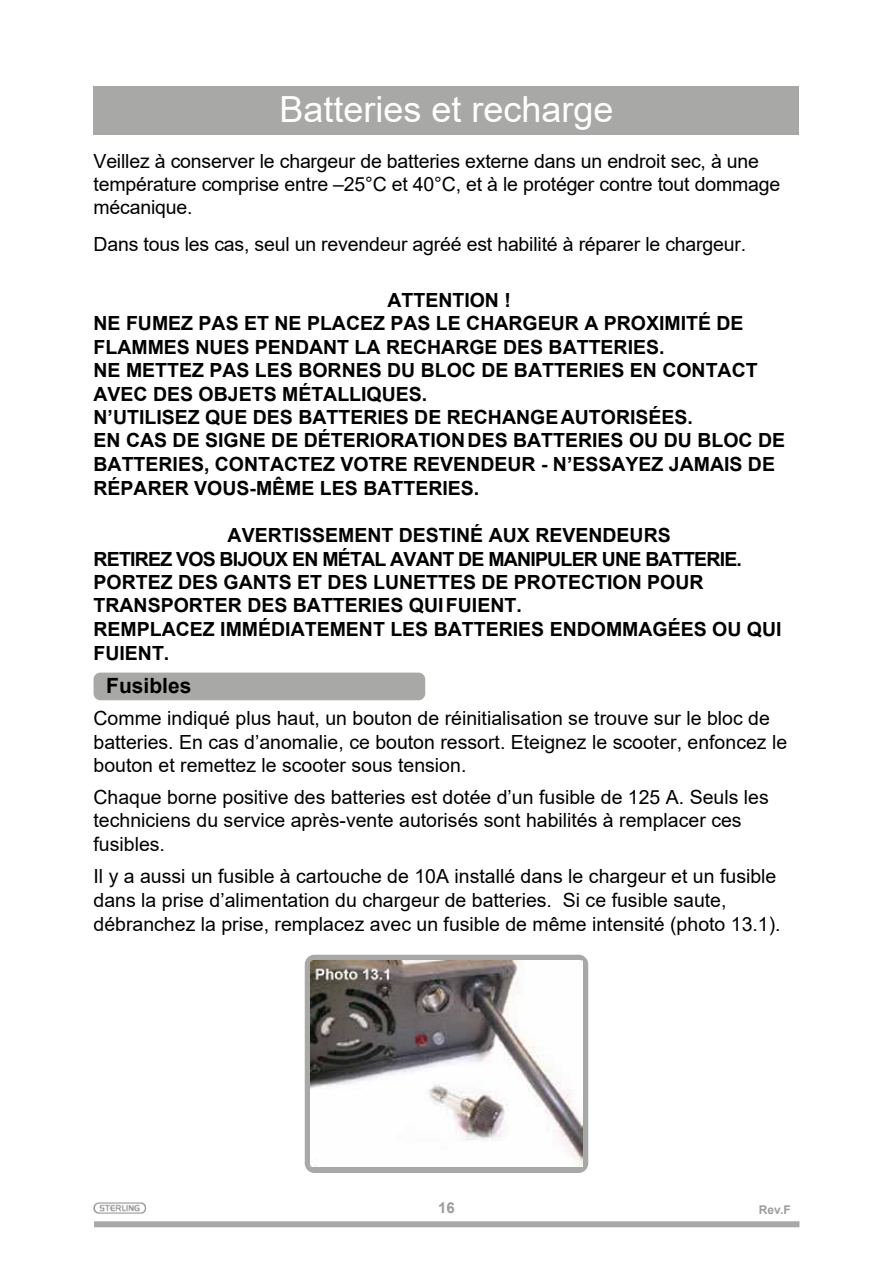
<style>
.page{position:relative;width:893px;height:1263px;background:#fff}
.page>*{position:absolute;margin:0;border:0;box-sizing:border-box;transform-origin:0 0}
.t1{font:36px "Arial";color:#fff}
.t2{font:700 21px "Arial";color:#000}
.t3{font:19.5px/23.4px "Arial";color:#000}
.t4{font:700 19.5px/23.5px "Arial";color:#000}
.t5{font:700 15px "Arial";color:#9d9d9c}
.t6{font:700 12px "Arial";color:#9d9d9c}
</style>
<div class="page">
<div style="left:94px;top:1221px;width:705px;height:6px;background:#a8a8a7"></div>
<div style="left:93px;top:86px;width:706px;height:49px;background:#a8a8a7"></div>
<img style="left:94px;top:1203px;width:52px;height:10px">
<div style="left:94px;top:673px;width:331px;height:27px;background:#a8a8a7;border-radius:7px"></div>
<div style="left:305px;top:955px;width:283px;height:218px;border:6px solid #a8a8a7;border-radius:7px"></div>
<img style="left:310px;top:960px;width:272px;height:207px">
<h1 class="t1" style="left:279px;top:84px;width:336px">Batteries et recharge</h1>
<p class="t3" style="left:94px;top:149px;width:688px">Veillez à conserver le chargeur de batteries externe dans un endroit sec, à une température comprise entre –25°C et 40°C, et à le protéger contre tout dommage mécanique.</p>
<p class="t3" style="left:94px;top:232px;width:654px">Dans tous les cas, seul un revendeur agréé est habilité à réparer le chargeur.</p>
<p class="t4" style="left:94px;top:289px;width:693px;text-indent:294px">ATTENTION !<br>NE FUMEZ PAS ET NE PLACEZ PAS LE CHARGEUR A PROXIMITÉ DE FLAMMES NUES PENDANT LA RECHARGE DES BATTERIES.<br>NE METTEZ PAS LES BORNES DU BLOC DE BATTERIES EN CONTACT AVEC DES OBJETS MÉTALLIQUES.<br>N’UTILISEZ QUE DES BATTERIES DE RECHANGEAUTORISÉES.<br>EN CAS DE SIGNE DE DÉTERIORATIONDES BATTERIES OU DU BLOC DE BATTERIES, CONTACTEZ VOTRE REVENDEUR - N’ESSAYEZ JAMAIS DE RÉPARER VOUS-MÊME LES BATTERIES.</p>
<p class="t4" style="left:94px;top:524px;width:689px;text-indent:134px">AVERTISSEMENT DESTINÉ AUX REVENDEURS<br>RETIREZ VOS BIJOUX EN MÉTAL AVANT DE MANIPULER UNE BATTERIE.<br>PORTEZ DES GANTS ET DES LUNETTES DE PROTECTION POUR TRANSPORTER DES BATTERIES QUIFUIENT.<br>REMPLACEZ IMMÉDIATEMENT LES BATTERIES ENDOMMAGÉES OU QUI FUIENT.</p>
<p class="t2" style="left:106px;top:671px;width:87px">Fusibles</p>
<p class="t3" style="left:94px;top:707px;width:695px">Comme indiqué plus haut, un bouton de réinitialisation se trouve sur le bloc de batteries. En cas d’anomalie, ce bouton ressort. Eteignez le scooter, enfoncez le bouton et remettez le scooter sous tension.</p>
<p class="t3" style="left:94px;top:785px;width:677px">Chaque borne positive des batteries est dotée d’un fusible de 125 A. Seuls les techniciens du service après-vente autorisés sont habilités à remplacer ces fusibles.</p>
<p class="t3" style="left:94px;top:864px;width:689px;line-height:24px">Il y a aussi un fusible à cartouche de 10A installé dans le chargeur et un fusible dans la prise d’alimentation du chargeur de batteries. Si ce fusible saute, débranchez la prise, remplacez avec un fusible de même intensité (photo 13.1).</p>
<p class="t5" style="left:438px;top:1197px;width:18px">16</p>
<p class="t6" style="left:759px;top:1201px;width:33px">Rev.F</p>
</div>
